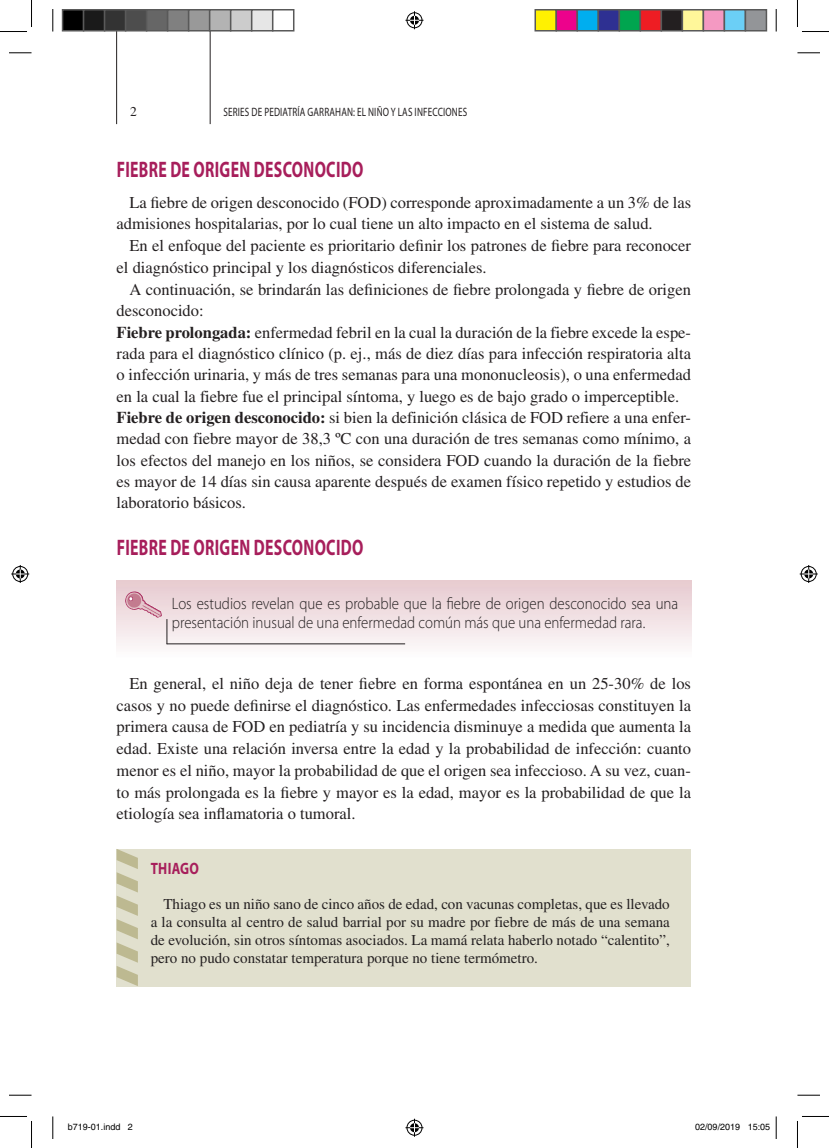
<style>
.page{position:relative;width:829px;height:1148px;background:#fff}
.page>*{position:absolute;margin:0;border:0;box-sizing:border-box;transform-origin:0 0}
.s1{font:700 22.5px "Myriad Pro";letter-spacing:.02em;color:#a71e5b;scale:.7 1}
.tex0{font:16.5px/21.8px "Times";color:#231f20}
.tex2{font:16.5px/21.3px "Times";color:#231f20;text-align:justify}
.dest{font:300 16.5px/19.5px "Myriad Pro";color:#231f20;scale:.9 1}
.casclit{font:700 16.5px "Myriad Pro";letter-spacing:.02em;color:#a71e5b;scale:.8 1}
.casclix{font:15px/18px "Times";color:#231f20;text-align:justify}
.t1{font:13.5px "Times";color:#231f20}
.t2{font:12.15px "Myriad Pro";letter-spacing:.02em;color:#231f20;scale:.75 1}
.t3{font:9px "Helvetica";color:#000}
.s1{font-weight:700}
</style>
<div class="page">
<hr style="left:210px;top:32px;width:1px;height:92px;background:#231f20">
<hr style="left:116px;top:32px;width:1px;height:92px;background:#231f20">
<div style="left:117px;top:848px;width:574px;height:138px;background:#e1e0ce"></div>
<svg style="left:116px;top:848px;width:33px;height:139px"></svg>
<div style="left:117px;top:580px;width:574px;height:78px;background:linear-gradient(to bottom,#e8cacf,#faf9f9)"></div>
<svg style="left:166px;top:619px;width:1px;height:24px"></svg>
<hr style="left:166px;top:643px;width:239px;height:1px;background:#231f20">
<img style="left:125px;top:591px;width:37px;height:26px">
<svg style="left:9px;top:53px;width:23px;height:1px"></svg>
<svg style="left:797px;top:53px;width:22px;height:1px"></svg>
<svg style="left:9px;top:1094px;width:23px;height:1px"></svg>
<svg style="left:797px;top:1094px;width:22px;height:1px"></svg>
<svg style="left:53px;top:9px;width:1px;height:22px"></svg>
<svg style="left:53px;top:1116px;width:1px;height:22px"></svg>
<svg style="left:775px;top:9px;width:1px;height:22px"></svg>
<svg style="left:0;top:0;width:32px;height:32px"></svg>
<svg style="left:0;top:1116px;width:32px;height:31px"></svg>
<svg style="left:797px;top:0;width:31px;height:32px"></svg>
<svg style="left:797px;top:1116px;width:31px;height:31px"></svg>
<svg style="left:405px;top:11px;width:18px;height:18px"></svg>
<svg style="left:405px;top:1118px;width:18px;height:18px"></svg>
<svg style="left:11px;top:565px;width:18px;height:18px"></svg>
<svg style="left:799px;top:565px;width:18px;height:18px"></svg>
<div style="left:63px;top:10px;width:21px;height:21px;background:#000"></div>
<div style="left:62px;top:9px;width:22px;height:22px;border:2px solid #595959"></div>
<div style="left:84px;top:10px;width:21px;height:21px;background:#1a1a1a"></div>
<div style="left:83px;top:9px;width:22px;height:22px;border:2px solid #595959"></div>
<div style="left:105px;top:10px;width:21px;height:21px;background:#333"></div>
<div style="left:104px;top:9px;width:22px;height:22px;border:2px solid #595959"></div>
<div style="left:126px;top:10px;width:21px;height:21px;background:#4d4d4d"></div>
<div style="left:125px;top:9px;width:22px;height:22px;border:2px solid #595959"></div>
<div style="left:147px;top:10px;width:21px;height:21px;background:#666"></div>
<div style="left:146px;top:9px;width:22px;height:22px;border:2px solid #595959"></div>
<div style="left:168px;top:10px;width:21px;height:21px;background:#808080"></div>
<div style="left:167px;top:9px;width:22px;height:22px;border:2px solid #595959"></div>
<div style="left:189px;top:10px;width:21px;height:21px;background:#999"></div>
<div style="left:188px;top:9px;width:22px;height:22px;border:2px solid #595959"></div>
<div style="left:210px;top:10px;width:21px;height:21px;background:#b3b3b3"></div>
<div style="left:209px;top:9px;width:22px;height:22px;border:2px solid #595959"></div>
<div style="left:231px;top:10px;width:21px;height:21px;background:#ccc"></div>
<div style="left:230px;top:9px;width:22px;height:22px;border:2px solid #595959"></div>
<div style="left:252px;top:10px;width:21px;height:21px;background:#e6e6e6"></div>
<div style="left:251px;top:9px;width:22px;height:22px;border:2px solid #595959"></div>
<div style="left:272px;top:9px;width:22px;height:22px;border:2px solid #595959"></div>
<div style="left:535px;top:10px;width:21px;height:21px;background:#fff101"></div>
<div style="left:534px;top:9px;width:23px;height:22px;border:2px solid #595959"></div>
<div style="left:556px;top:10px;width:21px;height:21px;background:#ed028c"></div>
<div style="left:555px;top:9px;width:23px;height:22px;border:2px solid #595959"></div>
<div style="left:577px;top:10px;width:21px;height:21px;background:#00aeef"></div>
<div style="left:576px;top:9px;width:23px;height:22px;border:2px solid #595959"></div>
<div style="left:598px;top:10px;width:21px;height:21px;background:#2e3092"></div>
<div style="left:597px;top:9px;width:23px;height:22px;border:2px solid #595959"></div>
<div style="left:619px;top:10px;width:21px;height:21px;background:#00a54f"></div>
<div style="left:618px;top:9px;width:23px;height:22px;border:2px solid #595959"></div>
<div style="left:640px;top:10px;width:21px;height:21px;background:#ee1d23"></div>
<div style="left:639px;top:9px;width:23px;height:22px;border:2px solid #595959"></div>
<div style="left:661px;top:10px;width:21px;height:21px;background:#231f20"></div>
<div style="left:660px;top:9px;width:23px;height:22px;border:2px solid #595959"></div>
<div style="left:682px;top:10px;width:21px;height:21px;background:#fff79a"></div>
<div style="left:681px;top:9px;width:23px;height:22px;border:2px solid #595959"></div>
<div style="left:703px;top:10px;width:21px;height:21px;background:#f499c2"></div>
<div style="left:702px;top:9px;width:23px;height:22px;border:2px solid #595959"></div>
<div style="left:724px;top:10px;width:21px;height:21px;background:#6bcff6"></div>
<div style="left:723px;top:9px;width:23px;height:22px;border:2px solid #595959"></div>
<div style="left:745px;top:10px;width:21px;height:21px;background:#939598"></div>
<div style="left:744px;top:9px;width:23px;height:22px;border:2px solid #595959"></div>
<svg style="left:775px;top:1116px;width:1px;height:22px"></svg>
<p class="t1" style="left:130px;top:104px;width:8px">2</p>
<p class="t2" style="left:223px;top:104px;width:326px">SERIES DE PEDIATRÍA GARRAHAN: EL NIÑO Y LAS INFECCIONES</p>
<p class="s1" style="left:117px;top:155px;width:354px">FIEBRE DE ORIGEN DESCONOCIDO</p>
<p class="tex0" style="left:117px;top:191px;width:576px;text-indent:13px">La fiebre de origen desconocido (FOD) corresponde aproximadamente a un 3% de las admisiones hospitalarias, por lo cual tiene un alto impacto en el sistema de salud.</p>
<p class="tex0" style="left:117px;top:234px;width:576px;text-indent:13px">En el enfoque del paciente es prioritario definir los patrones de fiebre para reconocer el diagnóstico principal y los diagnósticos diferenciales.</p>
<p class="tex0" style="left:117px;top:278px;width:575px;text-indent:13px">A continuación, se brindarán las definiciones de fiebre prolongada y fiebre de origen desconocido:</p>
<p class="tex2" style="left:117px;top:321px;width:576px"><span class="s1">Fiebre prolongada:</span> enfermedad febril en la cual la duración de la fiebre excede la espe&shy;rada para el diagnóstico clínico (p. ej., más de diez días para infección respiratoria alta o infección urinaria, y más de tres semanas para una mononucleosis), o una enfermedad en la cual la fiebre fue el principal síntoma, y luego es de bajo grado o imperceptible.</p>
<p class="tex2" style="left:117px;top:406px;width:576px"><span class="s1">Fiebre de origen desconocido:</span> si bien la definición clásica de FOD refiere a una enfer&shy;medad con fiebre mayor de 38,3 ºC con una duración de tres semanas como mínimo, a los efectos del manejo en los niños, se considera FOD cuando la duración de la fiebre es mayor de 14 días sin causa aparente después de examen físico repetido y estudios de laboratorio básicos.</p>
<p class="s1" style="left:117px;top:532px;width:354px">FIEBRE DE ORIGEN DESCONOCIDO</p>
<p class="dest" style="left:172px;top:593px;width:564px">Los estudios revelan que es probable que la fiebre de origen desconocido sea una presentación inusual de una enfermedad común más que una enfermedad rara.</p>
<p class="tex0" style="left:117px;top:672px;width:576px;text-align:justify;text-indent:13px">En general, el niño deja de tener fiebre en forma espontánea en un 25-30% de los casos y no puede definirse el diagnóstico. Las enfermedades infecciosas constituyen la primera causa de FOD en pediatría y su incidencia disminuye a medida que aumenta la edad. Existe una relación inversa entre la edad y la probabilidad de infección: cuanto menor es el niño, mayor la probabilidad de que el origen sea infeccioso. A su vez, cuan&shy;to más prolongada es la fiebre y mayor es la edad, mayor es la probabilidad de que la etiología sea inflamatoria o tumoral.</p>
<p class="casclit" style="left:151px;top:857px;width:62px">THIAGO</p>
<p class="casclix" style="left:151px;top:895px;width:520px;text-indent:13px">Thiago es un niño sano de cinco años de edad, con vacunas completas, que es llevado a la consulta al centro de salud barrial por su madre por fiebre de más de una semana de evolución, sin otros síntomas asociados. La mamá relata haberlo notado “calentito”, pero no pudo constatar temperatura porque no tiene termómetro.</p>
<p class="t3" style="left:68px;top:1121px;width:67px">b719-01.indd 2</p>
<p class="t3" style="left:695px;top:1121px;width:77px">02/09/2019 15:05</p>
</div>
